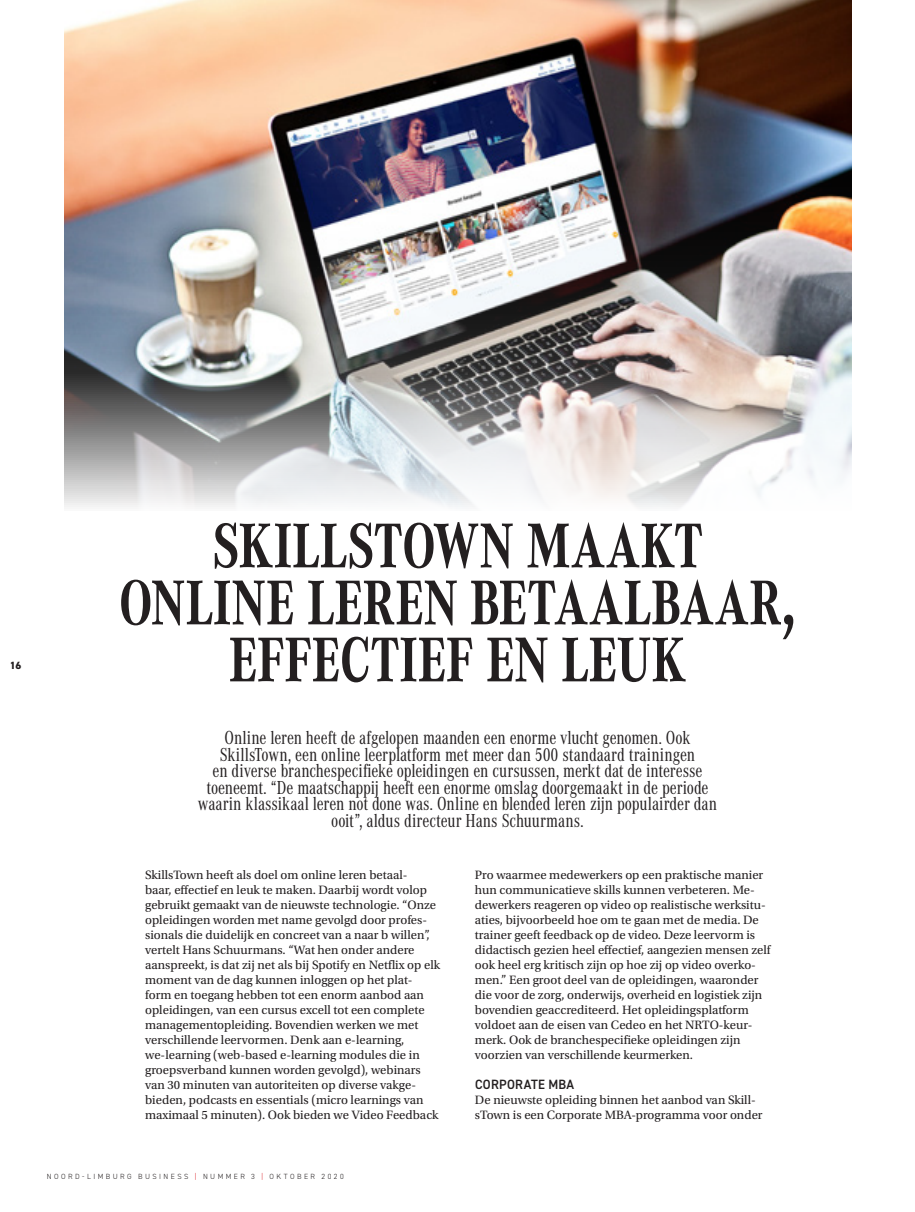
<style>
.page{position:relative;width:915px;height:1212px;background:#fff}
.page>*{position:absolute;margin:0;border:0;box-sizing:border-box;transform-origin:0 0}
.hoofdkop_corporate{font:700 65.4px/57px "Corporate A Cond Pro";letter-spacing:-.005em;color:#231f20;text-align:center;scale:.95 1}
.intro_corperate{font:19.5px/16.5px "Corporate A Cond Pro";letter-spacing:-.01em;color:#231f20;text-align:center;scale:.95 1}
.tussenkop_dinn{font:600 13.5px "DIN2014";letter-spacing:.025em;color:#231f20;scale:.95 1}
.platte_tekst{font:12.75px/15px "Utopia Std";color:#231f20}
.t1{font:800 10.5px "DIN2014";color:#231f20}
.t2{font:300 7.5px "DIN2014";letter-spacing:.325em;color:#231f20}
.s1{color:#d81c23}
</style>
<div class="page">
<img style="left:64px;top:0;width:787px;height:507px">
<p class="t1" style="left:10px;top:658px;width:13px">16</p>
<p class="hoofdkop_corporate" style="left:119px;top:515px;width:713px">SKILLSTOWN MAAKT<br>ONLINE LEREN BETAALBAAR,<br>EFFECTIEF EN LEUK</p>
<p class="intro_corperate" style="left:198px;top:729px;width:548px">Online leren heeft de afgelopen maanden een enorme vlucht genomen. Ook SkillsTown, een online leerplatform met meer dan 500 standaard trainingen<br>en diverse branchespecifieke opleidingen en cursussen, merkt dat de interesse toeneemt. “De maatschappij heeft een enorme omslag doorgemaakt in de periode waarin klassikaal leren not done was. Online en blended leren zijn populairder dan ooit”, aldus directeur Hans Schuurmans.</p>
<p class="platte_tekst" style="left:145px;top:868px;width:296px">SkillsTown heeft als doel om online leren betaal-<br>baar, effectief en leuk te maken. Daarbij wordt volop gebruikt gemaakt van de nieuwste technologie. “Onze opleidingen worden met name gevolgd door profes&shy;sionals die duidelijk en concreet van a naar b willen”, vertelt Hans Schuurmans. “Wat hen onder andere aanspreekt, is dat zij net als bij Spotify en Netflix op elk moment van de dag kunnen inloggen op het plat&shy;form en toegang hebben tot een enorm aanbod aan opleidingen, van een cursus excell tot een complete managementopleiding. Bovendien werken we met verschillende leervormen. Denk aan e-learning, we-learning (web-based e-learning modules die in groepsverband kunnen worden gevolgd), webinars van 30 minuten van autoriteiten op diverse vakge&shy;bieden, podcasts en essentials (micro learnings van maximaal 5 minuten). Ook bieden we Video Feedback</p>
<p class="platte_tekst" style="left:475px;top:868px;width:297px">Pro waarmee medewerkers op een praktische manier hun communicatieve skills kunnen verbeteren. Me&shy;dewerkers reageren op video op realistische werksitu&shy;aties, bijvoorbeeld hoe om te gaan met de media. De trainer geeft feedback op de video. Deze leervorm is didactisch gezien heel effectief, aangezien mensen zelf ook heel erg kritisch zijn op hoe zij op video overko&shy;men.” Een groot deel van de opleidingen, waaronder die voor de zorg, onderwijs, overheid en logistiek zijn bovendien geaccrediteerd. Het opleidingsplatform voldoet aan de eisen van Cedeo en het NRTO-keur&shy;merk. Ook de branchespecifieke opleidingen zijn voorzien van verschillende keurmerken.</p>
<p class="tussenkop_dinn" style="left:475px;top:1075px;width:106px">CORPORATE MBA</p>
<p class="platte_tekst" style="left:475px;top:1093px;width:289px">De nieuwste opleiding binnen het aanbod van Skill&shy;sTown is een Corporate MBA-programma voor onder</p>
<p class="t2" style="left:47px;top:1172px;width:298px">NOORD-LIMBURG BUSINESS <span class="s1">|</span> NUMMER 3 <span class="s1">|</span> OKTOBER 2020</p>
</div>
